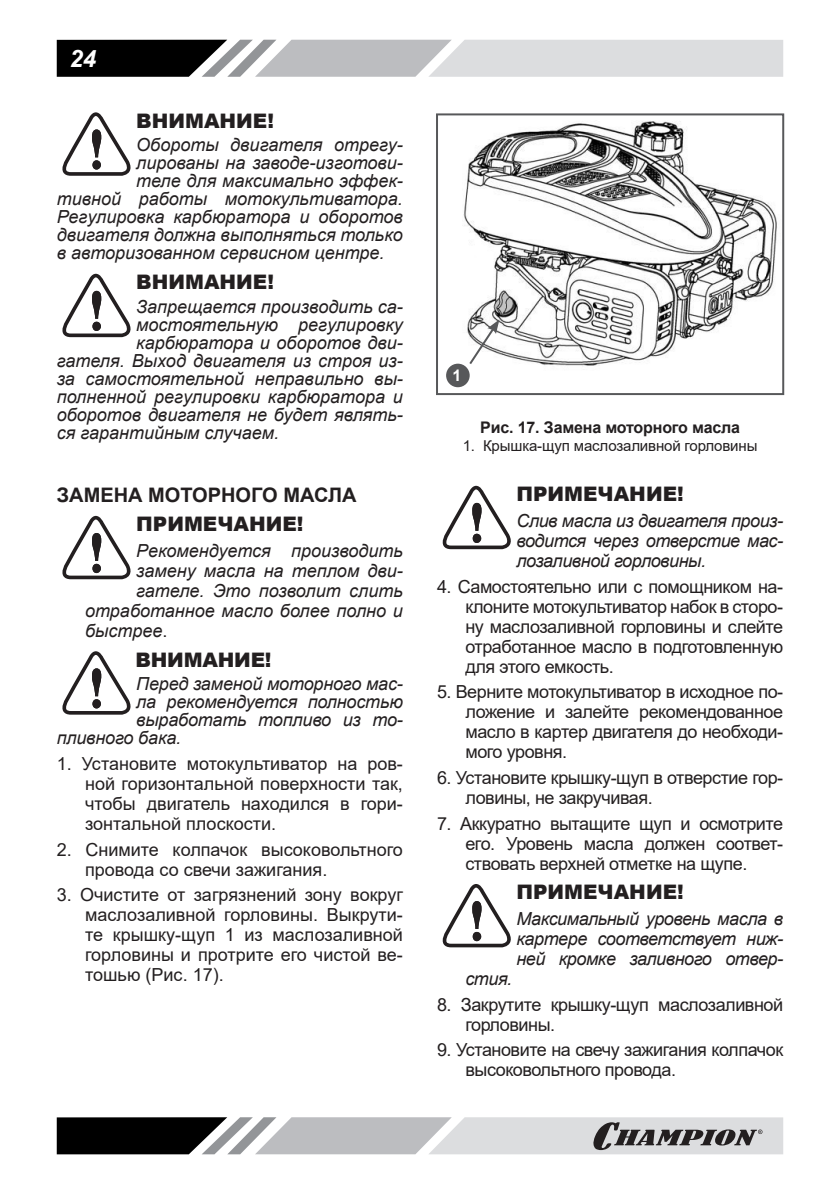
<style>
.page{position:relative;width:840px;height:1191px;background:#fff}
.page>*{position:absolute;margin:0;border:0;box-sizing:border-box;transform-origin:0 0}
.t1{font:italic 700 24px "Arial";color:#fff}
.ВНИМАНИЕ{font:900 20px "Arial";color:#231f20}
.Заголовок2{font:700 20px "Arial";color:#231f20}
.Текст_список{font:18px/20px "Arial";letter-spacing:-.025em;color:#231f20;text-align:justify}
.ВНИМАНИЕ_ТЕКСТ{font:italic 18px "Arial";color:#231f20}
.Текст_список-2{font:italic 18px/20px "Arial";letter-spacing:-.02em;color:#231f20;text-align:justify}
.Текст_список-3{font:italic 18px "Arial";color:#231f20}
.Текст_список-4{font:18px/20px "Arial";color:#231f20}
.РИСУНОК{font:700 16px "Arial";letter-spacing:-.01em;color:#231f20}
.Заголовок_1{font:700 16px "Arial";color:#fff}
.рисунок_нежирный{font:15px "Arial";letter-spacing:-.01em;color:#231f20}
.s1{font-style:normal}
</style>
<div class="page">
<svg style="left:57px;top:40px;width:725px;height:37px;background:#a7a8a9"></svg>
<svg style="left:57px;top:1117px;width:725px;height:37px;background:#9c9c9e"></svg>
<svg style="left:62px;top:112px;width:69px;height:64px"></svg>
<svg style="left:62px;top:274px;width:69px;height:63px"></svg>
<svg style="left:62px;top:516px;width:69px;height:63px"></svg>
<svg style="left:62px;top:651px;width:69px;height:63px"></svg>
<img style="left:456px;top:121px;width:321px;height:251px">
<div style="left:436px;top:113px;width:347px;height:282px;border:2px solid #57585a"></div>
<div style="left:446px;top:364px;width:23px;height:23px;background:#57585a;border-radius:50%"></div>
<svg style="left:467px;top:319px;width:32px;height:47px"></svg>
<svg style="left:442px;top:486px;width:69px;height:63px"></svg>
<svg style="left:442px;top:884px;width:69px;height:63px"></svg>
<h1 class="t1" style="left:70px;top:42px;width:28px">24</h1>
<p class="ВНИМАНИЕ" style="left:136px;top:106px;width:139px">ВНИМАНИЕ!</p>
<p class="ВНИМАНИЕ_ТЕКСТ" style="left:136px;top:133px;width:268px">Обороты двигателя отрегу-</p>
<p class="ВНИМАНИЕ_ТЕКСТ" style="left:136px;top:151px;width:268px">лированы на заводе-изготови-</p>
<p class="ВНИМАНИЕ_ТЕКСТ" style="left:136px;top:169px;width:268px">теле для максимально эффек-</p>
<p class="ВНИМАНИЕ_ТЕКСТ" style="left:57px;top:187px;width:347px">тивной работы мотокультиватора.</p>
<p class="ВНИМАНИЕ_ТЕКСТ" style="left:57px;top:205px;width:347px">Регулировка карбюратора и оборотов</p>
<p class="ВНИМАНИЕ_ТЕКСТ" style="left:57px;top:223px;width:347px">двигателя должна выполняться только</p>
<p class="ВНИМАНИЕ_ТЕКСТ" style="left:57px;top:241px;width:329px">в авторизованном сервисном центре.</p>
<p class="ВНИМАНИЕ" style="left:136px;top:267px;width:139px">ВНИМАНИЕ!</p>
<p class="ВНИМАНИЕ_ТЕКСТ" style="left:136px;top:295px;width:268px">Запрещается производить са-</p>
<p class="ВНИМАНИЕ_ТЕКСТ" style="left:136px;top:313px;width:268px">мостоятельную регулировку</p>
<p class="ВНИМАНИЕ_ТЕКСТ" style="left:136px;top:331px;width:268px">карбюратора и оборотов дви-</p>
<p class="ВНИМАНИЕ_ТЕКСТ" style="left:57px;top:349px;width:347px">гателя. Выход двигателя из строя из-</p>
<p class="ВНИМАНИЕ_ТЕКСТ" style="left:57px;top:367px;width:347px">за самостоятельной неправильно вы-</p>
<p class="ВНИМАНИЕ_ТЕКСТ" style="left:57px;top:385px;width:347px">полненной регулировки карбюратора и</p>
<p class="ВНИМАНИЕ_ТЕКСТ" style="left:57px;top:403px;width:347px">оборотов двигателя не будет являть-</p>
<p class="ВНИМАНИЕ_ТЕКСТ" style="left:57px;top:421px;width:224px">ся гарантийным случаем.</p>
<p class="Заголовок2" style="left:57px;top:480px;width:301px">ЗАМЕНА МОТОРНОГО МАСЛА</p>
<p class="ВНИМАНИЕ" style="left:136px;top:509px;width:169px">ПРИМЕЧАНИЕ!</p>
<p class="Текст_список-3" style="left:136px;top:539px;width:268px">Рекомендуется производить</p>
<p class="Текст_список-3" style="left:136px;top:559px;width:268px">замену масла на теплом дви-</p>
<p class="Текст_список-3" style="left:136px;top:579px;width:268px">гателе. Это позволит слить</p>
<p class="Текст_список-3" style="left:85px;top:599px;width:319px">отработанное масло более полно и</p>
<p class="Текст_список-3" style="left:85px;top:619px;width:84px">быстрее<span class="s1">.</span></p>
<p class="ВНИМАНИЕ" style="left:135px;top:645px;width:138px">ВНИМАНИЕ!</p>
<p class="ВНИМАНИЕ_ТЕКСТ" style="left:136px;top:672px;width:268px">Перед заменой моторного мас-</p>
<p class="ВНИМАНИЕ_ТЕКСТ" style="left:136px;top:690px;width:268px">ла рекомендуется полностью</p>
<p class="ВНИМАНИЕ_ТЕКСТ" style="left:136px;top:708px;width:268px">выработать топливо из то-</p>
<p class="ВНИМАНИЕ_ТЕКСТ" style="left:57px;top:726px;width:126px">пливного бака.</p>
<p class="Текст_список" style="left:85px;top:753px;width:319px;text-indent:-28px">1. Установите мотокультиватор на ров&shy;ной горизонтальной поверхности так, чтобы двигатель находился в гори&shy;зонтальной плоскости.</p>
<p class="Текст_список-4" style="left:85px;top:839px;width:319px;text-indent:-28px">2. Снимите колпачок высоковольтного провода со свечи зажигания.</p>
<p class="Текст_список" style="left:85px;top:885px;width:319px;text-indent:-28px">3. Очистите от загрязнений зону вокруг маслозаливной горловины. Выкрути&shy;те крышку-щуп 1 из маслозаливной горловины и протрите его чистой ве&shy;тошью (Рис. 17).</p>
<p class="Заголовок_1" style="left:452px;top:364px;width:10px">1</p>
<p class="РИСУНОК" style="left:480px;top:416px;width:261px">Рис. 17. Замена моторного масла</p>
<p class="рисунок_нежирный" style="left:462px;top:436px;width:296px">1. Крышка-щуп маслозаливной горловины</p>
<p class="ВНИМАНИЕ" style="left:516px;top:479px;width:169px">ПРИМЕЧАНИЕ!</p>
<p class="Текст_список-2" style="left:516px;top:511px;width:268px">Слив масла из двигателя произ&shy;водится через отверстие мас&shy;лозаливной горловины.</p>
<p class="Текст_список" style="left:465px;top:576px;width:319px;text-indent:-28px">4. Самостоятельно или с помощником на&shy;клоните мотокультиватор набок в сторо&shy;ну маслозаливной горловины и слейте отработанное масло в подготовленную для этого емкость.</p>
<p class="Текст_список" style="left:465px;top:682px;width:319px;text-indent:-28px">5. Верните мотокультиватор в исходное по&shy;ложение и залейте рекомендованное масло в картер двигателя до необходи&shy;мого уровня.</p>
<p class="Текст_список" style="left:465px;top:767px;width:319px;text-indent:-28px">6. Установите крышку-щуп в отверстие гор&shy;ловины, не закручивая.</p>
<p class="Текст_список" style="left:465px;top:813px;width:319px;text-indent:-28px">7. Аккуратно вытащите щуп и осмотрите его. Уровень масла должен соответ&shy;ствовать верхней отметке на щупе.</p>
<p class="ВНИМАНИЕ" style="left:516px;top:877px;width:169px">ПРИМЕЧАНИЕ!</p>
<p class="Текст_список-2" style="left:516px;top:909px;width:268px">Максимальный уровень масла в картере соответствует ниж&shy;ней кромке заливного отвер-</p>
<p class="Текст_список-2" style="left:465px;top:969px;width:48px">стия.</p>
<p class="Текст_список" style="left:465px;top:994px;width:319px;text-indent:-28px">8. Закрутите крышку-щуп маслозаливной горловины.</p>
<p class="Текст_список" style="left:465px;top:1040px;width:319px;text-indent:-28px">9. Установите на свечу зажигания колпачок высоковольтного провода.</p>
</div>
